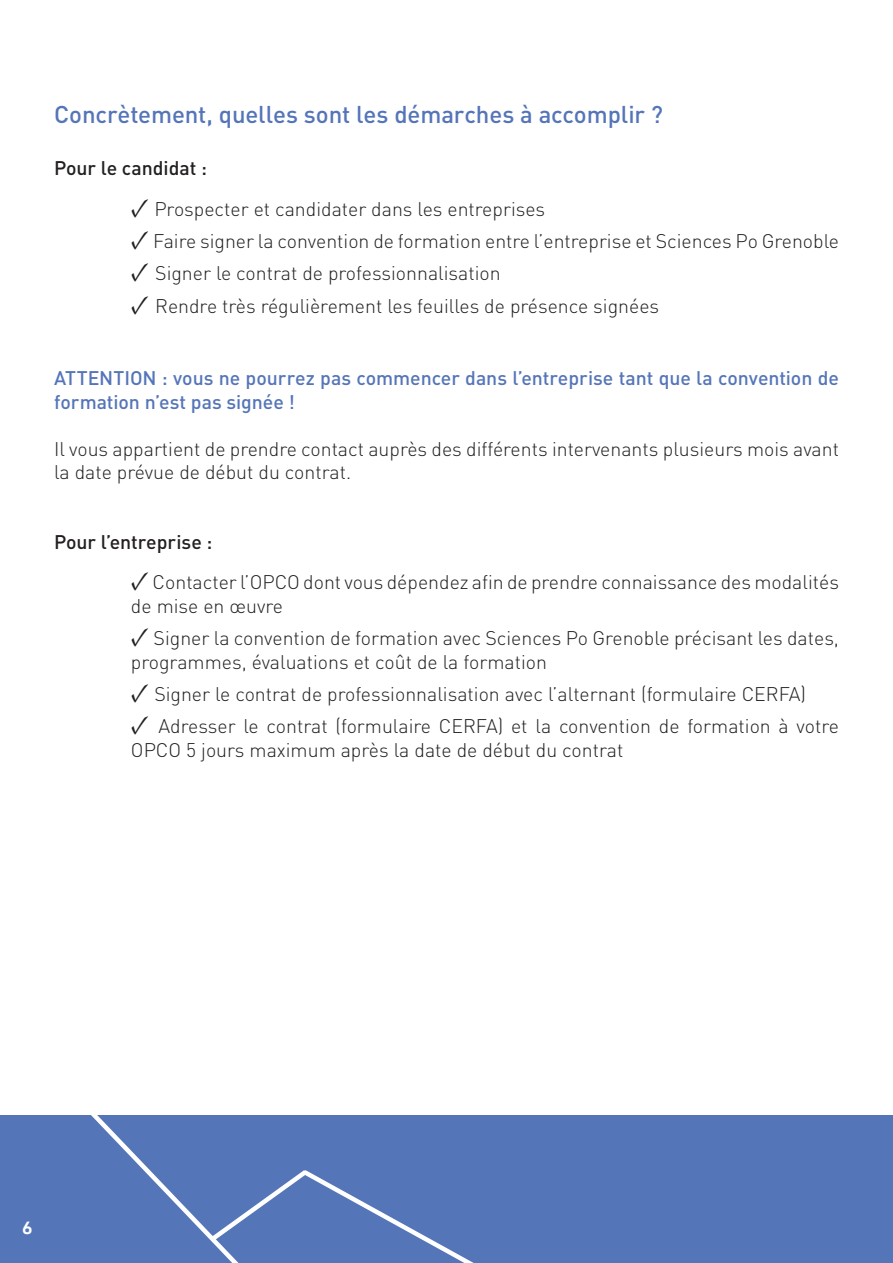
<style>
.page{position:relative;width:893px;height:1263px;background:#fff}
.page>*{position:absolute;margin:0;border:0;box-sizing:border-box;transform-origin:0 0}
.t1{font:500 24px "DIN Pro";letter-spacing:-.005em;color:#5575b9}
.t2{font:300 19.5px/23.4px "DIN Pro";color:#231f20}
.t3{font:500 19.5px/23.4px "DIN Pro";letter-spacing:-.005em;color:#5575b9}
.t4{font:500 19.5px "DIN Pro";letter-spacing:-.005em;color:#231f20}
.Style_de_paragraphe{font:18px "D DIN Exp Bold";color:#fff}
.s1{font-family:"Minion Pro";font-weight:700;font-size:27px}
</style>
<div class="page">
<div style="left:0;top:1116px;width:893px;height:147px;background:#5575b9"></div>
<svg style="left:82px;top:1115px;width:399px;height:148px"></svg>
<hr style="left:892px;top:1113px;width:1px;height:150px;background:#5575b9">
<p class="t1" style="left:54px;top:98px;width:610px">Concrètement, quelles sont les démarches à accomplir ?</p>
<p class="t4" style="left:54px;top:155px;width:154px">Pour le candidat :</p>
<p class="t2" style="left:131px;top:196px;width:416px"><span class="s1">✓</span> Prospecter et candidater dans les entreprises</p>
<p class="t2" style="left:131px;top:228px;width:709px"><span class="s1">✓</span> Faire signer la convention de formation entre l’entreprise et Sciences Po Grenoble</p>
<p class="t2" style="left:131px;top:261px;width:371px"><span class="s1">✓</span> Signer le contrat de professionnalisation</p>
<p class="t2" style="left:131px;top:293px;width:530px"><span class="s1">✓</span> Rendre très régulièrement les feuilles de présence signées</p>
<p class="t3" style="left:54px;top:366px;width:786px">ATTENTION : vous ne pourrez pas commencer dans l’entreprise tant que la convention de formation n’est pas signée !</p>
<p class="t2" style="left:54px;top:436px;width:786px">Il vous appartient de prendre contact auprès des différents intervenants plusieurs mois avant la date prévue de début du contrat.</p>
<p class="t4" style="left:54px;top:529px;width:160px">Pour l’entreprise :</p>
<p class="t2" style="left:131px;top:570px;width:709px"><span class="s1">✓</span> Contacter l’OPCO dont vous dépendez afin de prendre connaissance des modalités de mise en œuvre</p>
<p class="t2" style="left:131px;top:626px;width:709px"><span class="s1">✓</span> Signer la convention de formation avec Sciences Po Grenoble précisant les dates, programmes, évaluations et coût de la formation</p>
<p class="t2" style="left:131px;top:681px;width:677px"><span class="s1">✓</span> Signer le contrat de professionnalisation avec l’alternant (formulaire CERFA)</p>
<p class="t2" style="left:131px;top:714px;width:709px"><span class="s1">✓</span> Adresser le contrat (formulaire CERFA) et la convention de formation à votre<br>OPCO 5 jours maximum après la date de début du contrat</p>
<p class="Style_de_paragraphe" style="left:22px;top:1218px;width:12px">6</p>
</div>
